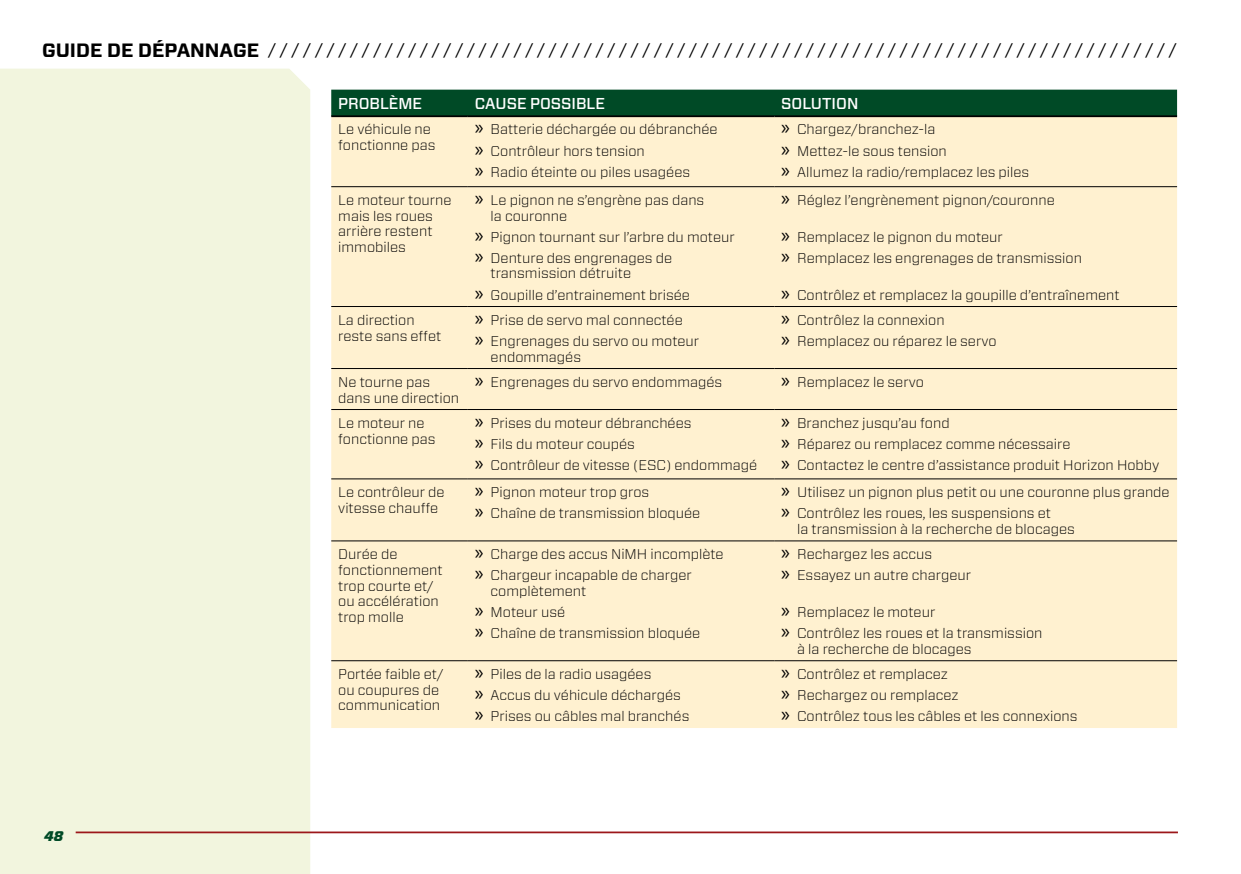
<style>
.page{position:relative;width:1241px;height:874px;background:#fff}
.page>*{position:absolute;margin:0;border:0;box-sizing:border-box;transform-origin:0 0}
.t1{font:700 19.25px "Forza";color:#000}
.t2{font:16.62px "Forza";color:#000}
.t3{font:500 15.75px "Forza";color:#fff}
.t4{font:300 14px/21px "Forza";color:#000}
.t5{font:italic 900 14px "Forza";color:#004a26}
.s1{font-weight:700;font-size:19.25px}
.s2{font-family:"Myriad Pro";font-weight:400;font-size:21px}
</style>
<div class="page">
<div style="left:0;top:69px;width:310px;height:804px;background:#f2f5de"></div>
<hr style="left:76px;top:831px;width:1101px;height:1px;background:#9c171a">
<div style="left:331px;top:90px;width:845px;height:25px;background:#004a26"></div>
<div style="left:331px;top:117px;width:845px;height:610px;background:#fff1d0"></div>
<hr style="left:331px;top:115px;width:137px;height:2px;background:#000">
<hr style="left:468px;top:115px;width:306px;height:2px;background:#000">
<hr style="left:774px;top:115px;width:402px;height:2px;background:#000">
<hr style="left:331px;top:186px;width:137px;height:1px;background:#000">
<hr style="left:468px;top:186px;width:306px;height:1px;background:#000">
<hr style="left:774px;top:186px;width:402px;height:1px;background:#000">
<hr style="left:331px;top:306px;width:137px;height:1px;background:#000">
<hr style="left:468px;top:306px;width:306px;height:1px;background:#000">
<hr style="left:774px;top:306px;width:402px;height:1px;background:#000">
<hr style="left:331px;top:368px;width:137px;height:1px;background:#000">
<hr style="left:468px;top:368px;width:306px;height:1px;background:#000">
<hr style="left:774px;top:368px;width:402px;height:1px;background:#000">
<hr style="left:331px;top:409px;width:137px;height:1px;background:#000">
<hr style="left:468px;top:409px;width:306px;height:1px;background:#000">
<hr style="left:774px;top:409px;width:402px;height:1px;background:#000">
<hr style="left:331px;top:478px;width:137px;height:1px;background:#000">
<hr style="left:468px;top:478px;width:306px;height:1px;background:#000">
<hr style="left:774px;top:478px;width:402px;height:1px;background:#000">
<hr style="left:331px;top:540px;width:137px;height:1px;background:#000">
<hr style="left:468px;top:540px;width:306px;height:1px;background:#000">
<hr style="left:774px;top:540px;width:402px;height:1px;background:#000">
<hr style="left:331px;top:660px;width:137px;height:1px;background:#000">
<hr style="left:468px;top:660px;width:306px;height:1px;background:#000">
<hr style="left:774px;top:660px;width:402px;height:1px;background:#000">
<h1 class="t1" style="left:42px;top:38px;width:150px">GUIDE DE DÉPANNA</h1>
<p class="t2" style="left:233px;top:38px;width:945px"><span class="s1">GE</span> / / / / / / / / / / / / / / / / / / / / / / / / / / / / / / / / / / / / / / / / / / / / / / / / / / / / / / / / / / / / / / / / / / / / / / / / / / / / / /</p>
<p class="t3" style="left:338px;top:93px;width:73px">PROBLÈME</p>
<p class="t3" style="left:475px;top:93px;width:129px">CAUSE POSSIBLE</p>
<p class="t3" style="left:781px;top:93px;width:79px">SOLUTION</p>
<p class="t4" style="left:338px;top:121px;width:99px;line-height:15.8px">Le véhicule ne fonctionne pas</p>
<p class="t4" style="left:475px;top:119px;width:244px"><span class="s2">»</span> Batterie déchargée ou débranchée <span class="s2">»</span> Contrôleur hors tension<br><span class="s2">»</span> Radio éteinte ou piles usagées</p>
<p class="t4" style="left:781px;top:119px;width:249px"><span class="s2">»</span> Chargez/branchez-la<br><span class="s2">»</span> Mettez-le sous tension<br><span class="s2">»</span> Allumez la radio/remplacez les piles</p>
<p class="t4" style="left:338px;top:192px;width:115px;line-height:15.8px">Le moteur tourne mais les roues arrière restent immobiles</p>
<p class="t4" style="left:490px;top:192px;width:215px;line-height:15.8px;text-indent:-16px"><span class="s2">»</span> Le pignon ne s’engrène pas dans la couronne</p>
<p class="t4" style="left:781px;top:189px;width:275px"><span class="s2">»</span> Réglez l’engrènement pignon/couronne</p>
<p class="t4" style="left:781px;top:226px;width:302px"><span class="s2">»</span> Remplacez le pignon du moteur<br><span class="s2">»</span> Remplacez les engrenages de transmission</p>
<p class="t4" style="left:781px;top:283px;width:340px"><span class="s2">»</span> Contrôlez et remplacez la goupille d’entraînement</p>
<p class="t4" style="left:475px;top:226px;width:261px"><span class="s2">»</span> Pignon tournant sur l’arbre du moteur <span class="s2">»</span> Denture des engrenages de</p>
<p class="t4" style="left:475px;top:262px;width:216px;text-indent:16px">transmission détruite<br><span class="s2">»</span> Goupille d’entrainement brisée</p>
<p class="t4" style="left:338px;top:311px;width:104px;line-height:15.8px">La direction reste sans effet</p>
<p class="t4" style="left:475px;top:309px;width:226px"><span class="s2">»</span> Prise de servo mal connectée<br><span class="s2">»</span> Engrenages du servo ou moteur</p>
<p class="t4" style="left:490px;top:345px;width:92px">endommagés</p>
<p class="t4" style="left:781px;top:309px;width:217px"><span class="s2">»</span> Contrôlez la connexion<br><span class="s2">»</span> Remplacez ou réparez le servo</p>
<p class="t4" style="left:338px;top:373px;width:122px;line-height:15.8px">Ne tourne pas dans une direction</p>
<p class="t4" style="left:475px;top:371px;width:249px"><span class="s2">»</span> Engrenages du servo endommagés</p>
<p class="t4" style="left:781px;top:371px;width:144px"><span class="s2">»</span> Remplacez le servo</p>
<p class="t4" style="left:338px;top:414px;width:99px;line-height:15.8px">Le moteur ne fonctionne pas</p>
<p class="t4" style="left:475px;top:412px;width:284px"><span class="s2">»</span> Prises du moteur débranchées<br><span class="s2">»</span> Fils du moteur coupés<br><span class="s2">»</span> Contrôleur de vitesse (ESC) endommagé</p>
<p class="t4" style="left:781px;top:412px;width:379px"><span class="s2">»</span> Branchez jusqu’au fond<br><span class="s2">»</span> Réparez ou remplacez comme nécessaire<br><span class="s2">»</span> Contactez le centre d’assistance produit Horizon Hobby</p>
<p class="t4" style="left:338px;top:483px;width:108px;line-height:15.8px">Le contrôleur de vitesse chauffe</p>
<p class="t4" style="left:475px;top:481px;width:227px"><span class="s2">»</span> Pignon moteur trop gros<br><span class="s2">»</span> Chaîne de transmission bloquée</p>
<p class="t4" style="left:781px;top:481px;width:390px"><span class="s2">»</span> Utilisez un pignon plus petit ou une couronne plus grande <span class="s2">»</span> Contrôlez les roues, les suspensions et</p>
<p class="t4" style="left:797px;top:518px;width:279px">la transmission à la recherche de blocages</p>
<p class="t4" style="left:338px;top:545px;width:106px;line-height:15.8px">Durée de fonctionnement trop courte et/ ou accélération trop molle</p>
<p class="t4" style="left:475px;top:543px;width:250px"><span class="s2">»</span> Charge des accus NiMH incomplète <span class="s2">»</span> Chargeur incapable de charger</p>
<p class="t4" style="left:781px;top:543px;width:191px"><span class="s2">»</span> Rechargez les accus<br><span class="s2">»</span> Essayez un autre chargeur</p>
<p class="t4" style="left:781px;top:601px;width:263px"><span class="s2">»</span> Remplacez le moteur<br><span class="s2">»</span> Contrôlez les roues et la transmission</p>
<p class="t4" style="left:797px;top:637px;width:176px">à la recherche de blocages</p>
<p class="t4" style="left:475px;top:580px;width:227px;text-indent:16px">complètement<br><span class="s2">»</span> Moteur usé<br><span class="s2">»</span> Chaîne de transmission bloquée</p>
<p class="t5" style="left:44px;top:826px;width:21px">48</p>
<p class="t4" style="left:338px;top:665px;width:107px;line-height:15.8px">Portée faible et/ ou coupures de communication</p>
<p class="t4" style="left:475px;top:662px;width:216px"><span class="s2">»</span> Piles de la radio usagées<br><span class="s2">»</span> Accus du véhicule déchargés <span class="s2">»</span> Prises ou câbles mal branchés</p>
<p class="t4" style="left:781px;top:662px;width:298px"><span class="s2">»</span> Contrôlez et remplacez<br><span class="s2">»</span> Rechargez ou remplacez<br><span class="s2">»</span> Contrôlez tous les câbles et les connexions</p>
</div>
